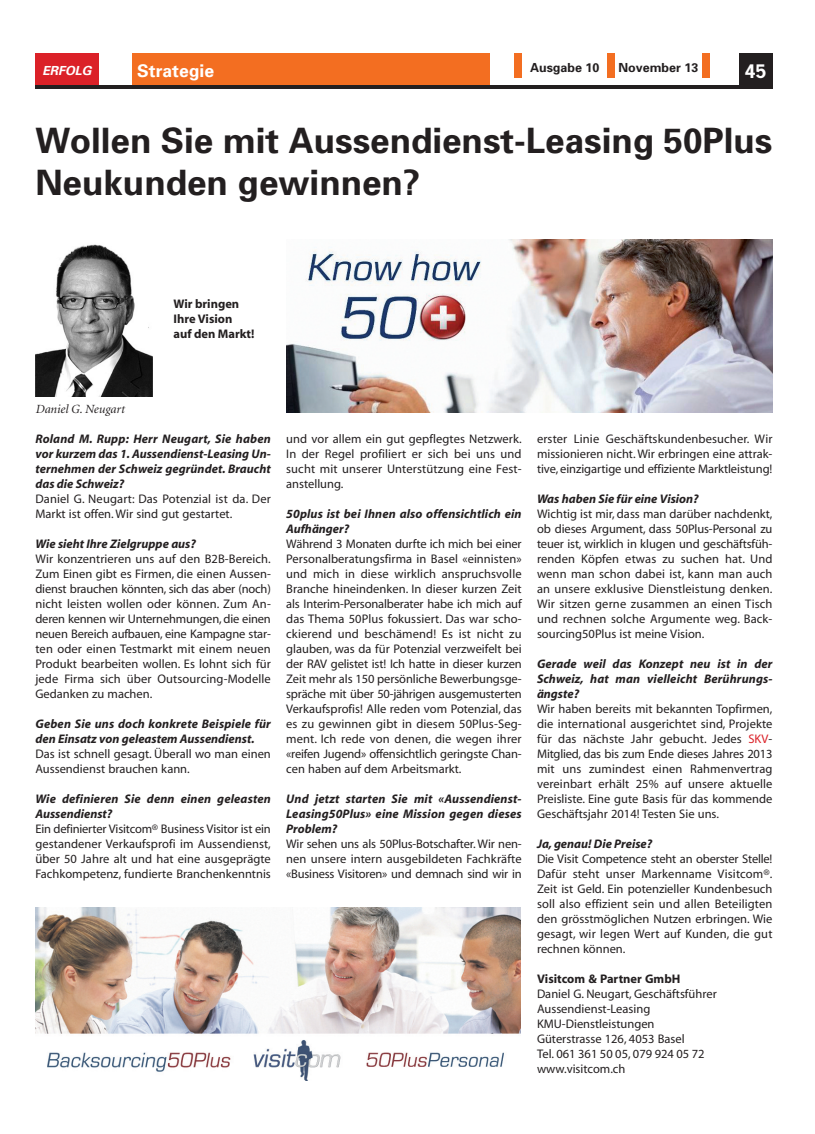
<style>
.page{position:relative;width:815px;height:1134px;background:#fff}
.page>*{position:absolute;margin:0;border:0;box-sizing:border-box;transform-origin:0 0}
.t1{font:700 35px/42px "Univers";color:#231f20}
.t2{font:700 17.5px "Univers";color:#fff}
.t3{font:700 17.5px "News Gothic";color:#fff}
.t4{font:12.5px/15px "Myriad";color:#231f20;text-align:justify}
.t5{font:italic 700 12.5px/15px "Myriad";letter-spacing:.005em;color:#231f20;text-align:justify}
.t6{font:700 12.5px/15px "Myriad";color:#231f20}
.t7{font:700 12.5px "Univers";color:#231f20}
.t8{font:italic 12.5px "Minion";color:#231f20}
.t9{font:italic 700 12.5px "Univers";color:#fff}
.s1{font-family:"Microsoft Sans Serif"}
.s2{color:#db2128}
</style>
<div class="page">
<div style="left:132px;top:53px;width:358px;height:36px;background:#f36e21"></div>
<div style="left:739px;top:53px;width:33px;height:36px;background:#231f20"></div>
<div style="left:35px;top:53px;width:64px;height:35px;background:#db2128"></div>
<div style="left:608px;top:53px;width:7px;height:25px;background:#f36e21"></div>
<div style="left:702px;top:53px;width:7px;height:25px;background:#f36e21"></div>
<div style="left:514px;top:53px;width:7px;height:25px;background:#f36e21"></div>
<hr style="left:35px;top:85px;width:737px;height:4px;background:#231f20">
<img style="left:35px;top:244px;width:117px;height:153px">
<img style="left:286px;top:239px;width:486px;height:173px">
<img style="left:35px;top:908px;width:486px;height:173px">
<p class="t7" style="left:530px;top:59px;width:71px">Ausgabe 10</p>
<p class="t7" style="left:619px;top:59px;width:81px">November 13</p>
<p class="t9" style="left:42px;top:63px;width:51px">ERFOLG</p>
<h2 class="t2" style="left:137px;top:60px;width:78px">Strategie</h2>
<h2 class="t3" style="left:745px;top:60px;width:23px">45</h2>
<h1 class="t1" style="left:35px;top:118px;width:739px">Wollen Sie mit Aussendienst-Leasing 50Plus<br>Neukunden gewinnen?</h1>
<p class="t6" style="left:174px;top:296px;width:82px">Wir bringen<br>IhreVision<br>auf den Markt!</p>
<p class="t8" style="left:35px;top:402px;width:90px">Daniel G. Neugart</p>
<p class="t5" style="left:35px;top:431px;width:237px">Roland M. Rupp: Herr Neugart, Sie haben vor kurzem das 1.Aussendienst-Leasing Un&shy;ternehmen der Schweiz gegründet. Braucht das die Schweiz?</p>
<p class="t4" style="left:35px;top:491px;width:237px">Daniel G. Neugart: Das Potenzial ist da. Der<br>Markt ist offen. Wir sind gut gestartet.</p>
<p class="t5" style="left:35px;top:536px;width:162px">Wie sieht Ihre Zielgruppe aus?</p>
<p class="t4" style="left:35px;top:551px;width:237px">Wir konzentrieren uns auf den B2B-Bereich.<br>Zum Einen gibt es Firmen, die einen Aussen&shy;dienst brauchen könnten, sich das aber (noch) nicht leisten wollen oder können. Zum An&shy;deren kennen wir Unternehmungen, die einen neuen Bereich aufbauen, eine Kampagne star&shy;ten oder einen Testmarkt mit einem neuen Produkt bearbeiten wollen. Es lohnt sich für jede Firma sich über Outsourcing-Modelle Gedanken zu machen.</p>
<p class="t5" style="left:35px;top:716px;width:237px">Geben Sie uns doch konkrete Beispiele für den Einsatz von geleastem Aussendienst.</p>
<p class="t4" style="left:35px;top:746px;width:237px">Das ist schnell gesagt. Überall wo man einen<br>Aussendienst brauchen kann.</p>
<p class="t5" style="left:35px;top:791px;width:237px">Wie definieren Sie denn einen geleasten<br>Aussendienst?</p>
<p class="t4" style="left:35px;top:821px;width:237px">Ein definierter Visitcom® Business Visitor ist ein gestandener Verkaufsprofi im Aussendienst, <span class="s1">üb</span>er 50 Jahre alt und hat eine ausgeprägte Fachkompetenz, fundierte Branchenkenntnis</p>
<p class="t4" style="left:286px;top:431px;width:237px">und vor allem ein gut gepflegtes Netzwerk.<br>In der Regel profiliert er sich bei uns und sucht mit unserer Unterstützung eine Fest&shy;anstellung.</p>
<p class="t5" style="left:286px;top:506px;width:237px">50plus ist bei Ihnen also offensichtlich ein<br>Aufhänger?</p>
<p class="t4" style="left:286px;top:536px;width:237px">Während 3 Monaten durfte ich mich bei einer Personalberatungsfirma in Basel «einnisten» und mich in diese wirklich anspruchsvolle Branche hineindenken. In dieser kurzen Zeit als Interim-Personalberater habe ich mich auf das Thema 50Plus fokussiert. Das war scho&shy;ckierend und beschämend! Es ist nicht zu glauben, was da für Potenzial verzweifelt bei der RAV gelistet ist! Ich hatte in dieser kurzen Zeit mehr als 150 persönliche Bewerbungsge&shy;spräche mit über 50-jährigen ausgemusterten Verkaufsprofis! Alle reden vom Potenzial, das es zu gewinnen gibt in diesem 50Plus-Seg&shy;ment. Ich rede von denen, die wegen ihrer «reifen Jugend» offensichtlich geringste Chan&shy;cen haben auf dem Arbeitsmarkt.</p>
<p class="t5" style="left:286px;top:791px;width:237px">Und jetzt starten Sie mit «Aussendienst-Leasing50Plus» eine Mission gegen dieses Problem?</p>
<p class="t4" style="left:286px;top:836px;width:237px">Wir sehen uns als 50Plus-Botschafter. Wir nen&shy;nen unsere intern ausgebildeten Fachkräfte «Business Visitoren» und demnach sind wir in</p>
<p class="t4" style="left:537px;top:431px;width:237px">erster Linie Geschäftskundenbesucher. Wir missionieren nicht. Wir erbringen eine attrak&shy;tive, einzigartige und effiziente Marktleistung!</p>
<p class="t5" style="left:537px;top:491px;width:163px">Was haben Sie für eine Vision?</p>
<p class="t4" style="left:537px;top:506px;width:237px">Wichtig ist mir, dass man darüber nachdenkt, ob dieses Argument, dass 50Plus-Personal zu teuer ist, wirklich in klugen und geschäftsfüh&shy;renden Köpfen etwas zu suchen hat. Und wenn man schon dabei ist, kann man auch an unsere exklusive Dienstleistung denken.<br>Wir sitzen gerne zusammen an einen Tisch und rechnen solche Argumente weg. Back&shy;sourcing50Plus ist meine Vision.</p>
<p class="t5" style="left:537px;top:656px;width:237px">Gerade weil das Konzept neu ist in der Schweiz, hat man vielleicht Berührungs&shy;ängste?</p>
<p class="t4" style="left:537px;top:701px;width:237px">Wir haben bereits mit bekannten Topfirmen, die international ausgerichtet sind, Projekte für das nächste Jahr gebucht. Jedes <span class="s2">SKV</span>-Mitglied, das bis zum Ende dieses Jahres 2013 mit uns zumindest einen Rahmenvertrag vereinbart erhält 25% auf unsere aktuelle Preisliste. Eine gute Basis für das kommende Geschäftsjahr 2014! Testen Sie uns.</p>
<p class="t5" style="left:537px;top:836px;width:117px">Ja, genau! Die Preise?</p>
<p class="t4" style="left:537px;top:851px;width:237px">Die Visit Competence steht an oberster Stelle!<br>Dafür steht unser Markenname Visitcom®.<br>Zeit ist Geld. Ein potenzieller Kundenbesuch soll also effizient sein und allen Beteiligten den grösstmöglichen Nutzen erbringen. Wie gesagt, wir legen Wert auf Kunden, die gut rechnen können.</p>
<p class="t6" style="left:537px;top:971px;width:145px">Visitcom &amp; Partner GmbH</p>
<p class="t4" style="left:537px;top:986px;width:181px;text-align:left">Daniel G. Neugart, Geschäftsführer<br>Aussendienst-Leasing<br>KMU-Dienstleistungen<br>Güterstrasse 126, 4053 Basel<br>Tel. 061 361 50 05, 079 924 05 72 www.visitcom.ch</p>
</div>
